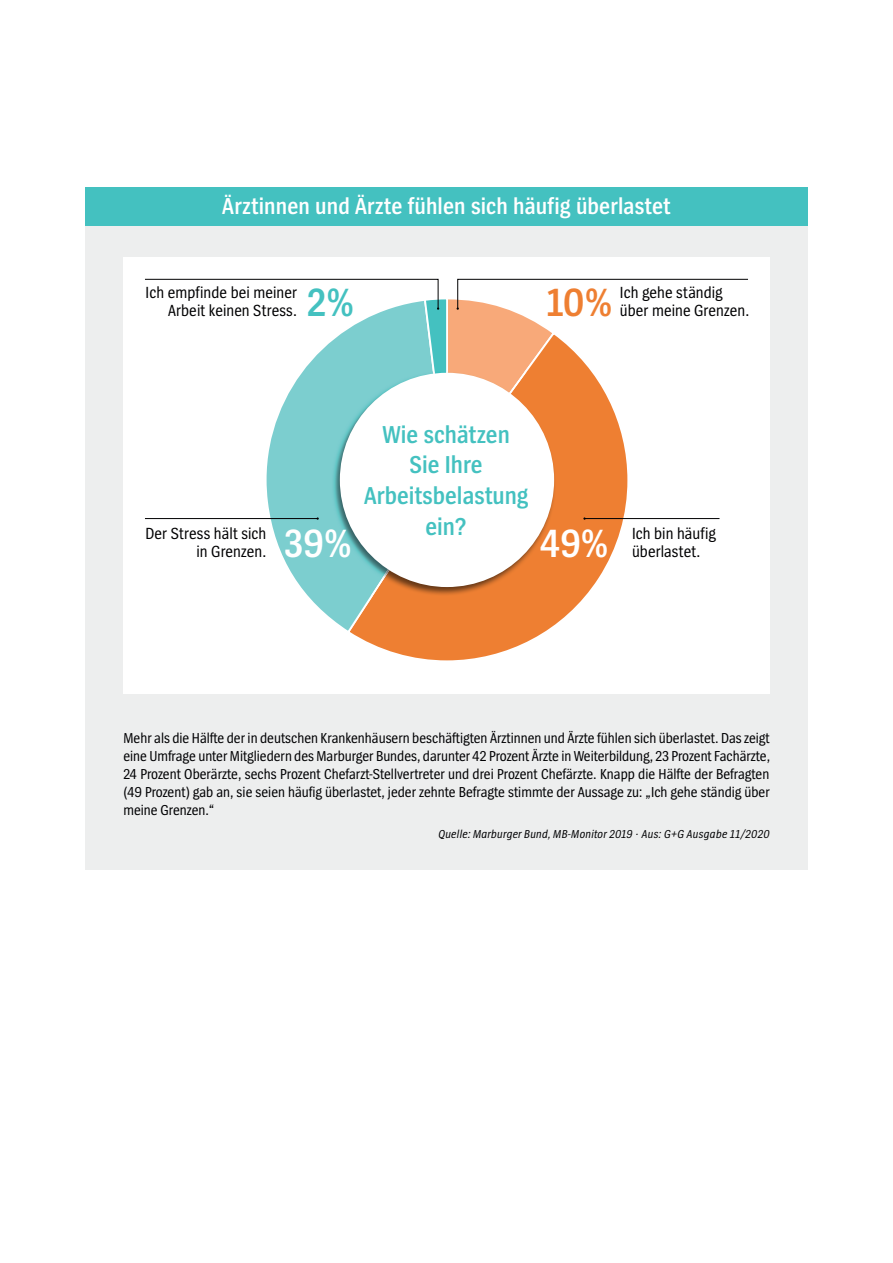
<style>
.page{position:relative;width:893px;height:1263px;background:#fff}
.page>*{position:absolute;margin:0;border:0;box-sizing:border-box;transform-origin:0 0}
.t1{font:600 41.1px "Spiegel Cd";color:#fff}
.t2{font:600 41.1px "Spiegel Cd";color:#ee7f32}
.t3{font:600 41.1px "Spiegel Cd";color:#44c1c0}
.t4{font:600 25.5px/30.6px "Spiegel Cd";color:#44c1c0;text-align:center}
.t5{font:600 24px "Spiegel Cd";letter-spacing:.005em;color:#fff}
.t6{font:16.8px/18.6px "Spiegel Cd";letter-spacing:.005em;color:#000002}
.t7{font:15px/18px "Spiegel Cd";color:#000002;text-align:justify}
.t8{font:italic 12px "Spiegel Cd";letter-spacing:.02em;color:#000002}
</style>
<div class="page">
<div style="left:85px;top:225px;width:723px;height:645px;background:#edeeee"></div>
<div style="left:123px;top:257px;width:647px;height:437px;background:#fff"></div>
<div style="left:85px;top:187px;width:723px;height:38px;background:#44c1c0"></div>
<svg style="left:351px;top:483px;width:278px;height:178px;fill:#ee7f32"></svg>
<svg style="left:265px;top:483px;width:183px;height:150px"></svg>
<img style="left:527px;top:483px;width:29px;height:113px">
<img style="left:448px;top:552px;width:79px;height:44px">
<img style="left:331px;top:483px;width:39px;height:113px">
<img style="left:370px;top:555px;width:78px;height:41px">
<div style="left:340px;top:373px;width:214px;height:214px;background:#fff;border-radius:50%"></div>
<svg style="left:145px;top:279px;width:603px;height:204px"></svg>
<hr style="left:584px;top:518px;width:135px;height:1px;background:#000002">
<hr style="left:145px;top:518px;width:173px;height:1px;background:#000002">
<h3 class="t5" style="left:222px;top:193px;width:450px">Ärztinnen und Ärzte fühlen sich häufig überlastet</h3>
<p class="t6" style="left:146px;top:283px;width:153px;text-align:right">Ich empfinde bei meiner<br>Arbeit keinen Stress.</p>
<h1 class="t3" style="left:307px;top:280px;width:49px">2%</h1>
<h1 class="t2" style="left:547px;top:280px;width:67px">10%</h1>
<p class="t6" style="left:620px;top:283px;width:131px">Ich gehe ständig über meine Grenzen.</p>
<h2 class="t4" style="left:364px;top:419px;width:166px">Wie schätzen<br>Sie Ihre<br>Arbeitsbelastung</h2>
<p class="t6" style="left:146px;top:524px;width:122px">Der Stress hält sich</p>
<h2 class="t4" style="left:426px;top:511px;width:43px">ein?</h2>
<p class="t6" style="left:196px;top:543px;width:71px">in Grenzen.</p>
<h1 class="t1" style="left:285px;top:522px;width:68px">39%</h1>
<h1 class="t1" style="left:540px;top:522px;width:69px">49%</h1>
<p class="t6" style="left:632px;top:524px;width:85px">Ich bin häufig überlastet.</p>
<p class="t7" style="left:123px;top:729px;width:648px">Mehr als die Hälfte der in deutschen Krankenhäusern beschäftigten Ärztinnen und Ärzte fühlen sich überlastet. Das zeigt eine Umfrage unter Mitgliedern des Marburger Bundes, darunter 42 Prozent Ärzte in Weiterbildung, 23 Prozent Fachärzte, 24 Prozent Oberärzte, sechs Prozent Chefarzt-Stellvertreter und drei Prozent Chefärzte. Knapp die Hälfte der Befragten (49 Prozent) gab an, sie seien häufig überlastet, jeder zehnte Befragte stimmte der Aussage zu: „Ich gehe ständig über meine Grenzen.“</p>
<p class="t8" style="left:438px;top:828px;width:333px">Quelle: Marburger Bund, MB-Monitor 2019 . Aus: G+G Ausgabe 11/2020</p>
</div>
